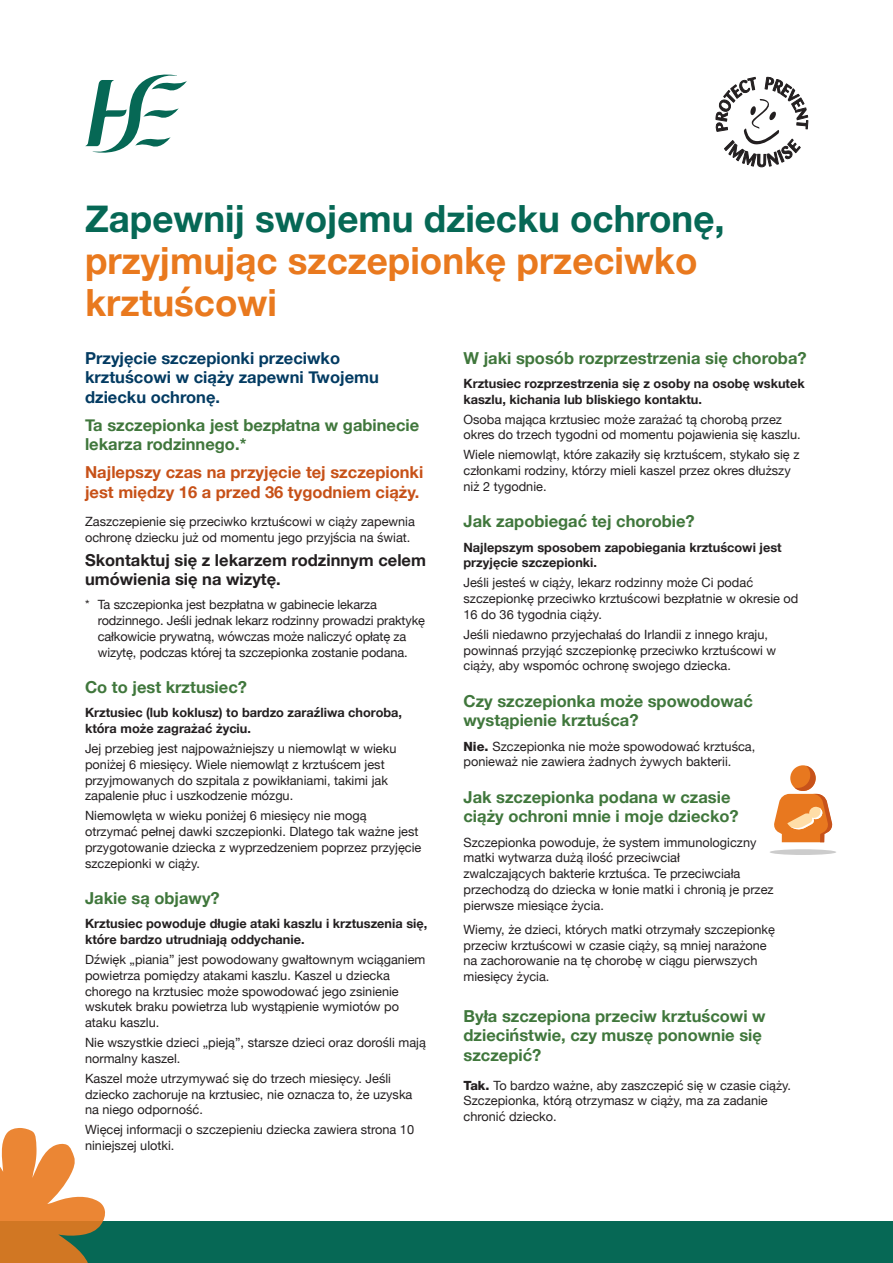
<style>
.page{position:relative;width:893px;height:1263px;background:#fff}
.page>*{position:absolute;margin:0;border:0;box-sizing:border-box;transform-origin:0 0}
.t1{font:700 37.5px/42px "Helvetica Neue";color:#e9791e}
.t2{font:700 37.5px "Helvetica Neue";color:#066855}
.t3{font:700 16.5px/19.5px "Helvetica Neue";color:#40773c}
.t4{font:700 16.5px/19.5px "Helvetica Neue";color:#033b62}
.t5{font:700 16.5px/19.5px "Helvetica Neue";color:#c75118}
.t6{font:700 16.5px/19.5px "Helvetica Neue";color:#231f20}
.t7{font:12.75px/15.8px "Helvetica Neue";color:#231f20}
.t8{font:700 12.75px/15.8px "Helvetica Neue";color:#231f20}
.s1{font-family:"Helvetica Neue LT Std";font-weight:800}
</style>
<div class="page">
<svg style="left:85px;top:74px;width:102px;height:79px"></svg>
<svg style="left:716px;top:77px;width:92px;height:91px"></svg>
<div style="left:770px;top:849px;width:66px;height:6px;background:#ccc;border-radius:50%"></div>
<svg style="left:774px;top:766px;width:59px;height:76px"></svg>
<div style="left:0;top:1221px;width:893px;height:42px;background:#066855"></div>
<svg style="left:0;top:1128px;width:105px;height:135px"></svg>
<h1 class="t2" style="left:85px;top:189px;width:641px">Zapewnij swojemu dziecku ochronę,</h1>
<h1 class="t1" style="left:85px;top:241px;width:614px">przyjmując szczepionkę przeciwko krztuścowi</h1>
<p class="t4" style="left:85px;top:348px;width:295px">Przyjęcie szczepionki przeciwko krztuścowi w ciąży zapewni Twojemu dziecku ochronę.</p>
<p class="t3" style="left:85px;top:415px;width:336px">Ta szczepionka jest bezpłatna w gabinecie lekarza rodzinnego.*</p>
<p class="t5" style="left:85px;top:463px;width:340px">Najlepszy czas na przyjęcie tej szczepionki jest między 16 a przed 36 tygodniem ciąży.</p>
<p class="t7" style="left:85px;top:514px;width:331px">Zaszczepienie się przeciwko krztuścowi w ciąży zapewnia ochronę dziecku już od momentu jego przyjścia na świat.</p>
<p class="t6" style="left:85px;top:550px;width:342px">Skontaktuj się z lekarzem rodzinnym celem umówienia się na wizytę.</p>
<p class="t7" style="left:98px;top:598px;width:329px;text-indent:-13px">* Ta szczepionka jest bezpłatna w gabinecie lekarza rodzinnego. Jeśli jednak lekarz rodzinny prowadzi praktykę całkowicie prywatną, wówczas może naliczyć opłatę za wizytę, podczas której ta szczepionka zostanie podana.</p>
<p class="t3" style="left:85px;top:678px;width:163px">Co to jest krztusiec?</p>
<p class="t8" style="left:85px;top:705px;width:319px">Krztusiec (lub koklusz) to bardzo zaraźliwa choroba, która może zagrażać życiu.</p>
<p class="t7" style="left:85px;top:741px;width:313px">Jej przebieg jest najpoważniejszy u niemowląt w wieku poniżej 6 miesięcy. Wiele niemowląt z krztuścem jest przyjmowanych do szpitala z powikłaniami, takimi jak zapalenie płuc i uszkodzenie mózgu.</p>
<p class="t7" style="left:85px;top:809px;width:338px">Niemowlęta w wieku poniżej 6 miesięcy nie mogą otrzymać pełnej dawki szczepionki. Dlatego tak ważne jest przygotowanie dziecka z wyprzedzeniem poprzez przyjęcie szczepionki w ciąży.</p>
<p class="t3" style="left:85px;top:889px;width:136px">Jakie są objawy?</p>
<p class="t8" style="left:85px;top:916px;width:344px">Krztusiec powoduje długie ataki kaszlu i krztuszenia się, które bardzo utrudniają oddychanie.</p>
<p class="t7" style="left:85px;top:952px;width:342px">Dźwięk „piania” jest powodowany gwałtownym wciąganiem powietrza pomiędzy atakami kaszlu. Kaszel u dziecka chorego na krztusiec może spowodować jego zsinienie wskutek braku powietrza lub wystąpienie wymiotów po ataku kaszlu.</p>
<p class="t7" style="left:85px;top:1035px;width:342px">Nie wszystkie dzieci „pieją”, starsze dzieci oraz dorośli mają normalny kaszel.</p>
<p class="t7" style="left:85px;top:1071px;width:329px">Kaszel może utrzymywać się do trzech miesięcy. Jeśli dziecko zachoruje na krztusiec, nie oznacza to, że uzyska na niego odporność.</p>
<p class="t7" style="left:85px;top:1123px;width:331px">Więcej informacji o szczepieniu dziecka zawiera strona 10 niniejszej ulotki.</p>
<p class="t3" style="left:463px;top:348px;width:345px">W jaki sposób rozprzestrzenia się choroba?</p>
<p class="t8" style="left:463px;top:376px;width:343px">Krztusiec rozprzestrzenia się z osoby na osobę wskutek kaszlu, kichania lub bliskiego kontaktu.</p>
<p class="t7" style="left:463px;top:412px;width:339px">Osoba mająca krztusiec może zarażać tą chorobą przez okres do trzech tygodni od momentu pojawienia się kaszlu.</p>
<p class="t7" style="left:463px;top:448px;width:337px">Wiele niemowląt, które zakaziły się krztuścem, stykało się z członkami rodziny, którzy mieli kaszel przez okres dłuższy niż 2 tygodnie.</p>
<p class="t3" style="left:463px;top:512px;width:233px">Jak zapobiegać tej chorobie?</p>
<p class="t8" style="left:463px;top:539px;width:320px">Najlepszym sposobem zapobiegania krztuścowi jest przyjęcie szczepionki.</p>
<p class="t7" style="left:463px;top:576px;width:336px">Jeśli jesteś w ciąży, lekarz rodzinny może Ci podać szczepionkę przeciwko krztuścowi bezpłatnie w okresie od<br>16 do 36 tygodnia ciąży.</p>
<p class="t7" style="left:463px;top:627px;width:314px">Jeśli niedawno przyjechałaś do Irlandii z innego kraju, powinnaś przyjąć szczepionkę przeciwko krztuścowi w ciąży, aby wspomóc ochronę swojego dziecka.</p>
<p class="t3" style="left:463px;top:692px;width:291px">Czy szczepionka może spowodować wystąpienie krztuśca?</p>
<p class="t7" style="left:463px;top:739px;width:293px"><span class="s1">Nie.</span> Szczepionka nie może spowodować krztuśca, ponieważ nie zawiera żadnych żywych bakterii.</p>
<p class="t3" style="left:463px;top:788px;width:277px">Jak szczepionka podana w czasie ciąży ochroni mnie i moje dziecko?</p>
<p class="t7" style="left:463px;top:835px;width:312px">Szczepionka powoduje, że system immunologiczny matki wytwarza dużą ilość przeciwciał<br>zwalczających bakterie krztuśca. Te przeciwciała przechodzą do dziecka w łonie matki i chronią je przez pierwsze miesiące życia.</p>
<p class="t7" style="left:463px;top:922px;width:313px">Wiemy, że dzieci, których matki otrzymały szczepionkę przeciw krztuścowi w czasie ciąży, są mniej narażone na zachorowanie na tę chorobę w ciągu pierwszych miesięcy życia.</p>
<p class="t3" style="left:463px;top:1007px;width:304px">Była szczepiona przeciw krztuścowi w dzieciństwie, czy muszę ponownie się szczepić?</p>
<p class="t7" style="left:463px;top:1078px;width:329px"><span class="s1">Tak.</span> To bardzo ważne, aby zaszczepić się w czasie ciąży.<br>Szczepionka, którą otrzymasz w ciąży, ma za zadanie chronić dziecko.</p>
</div>
